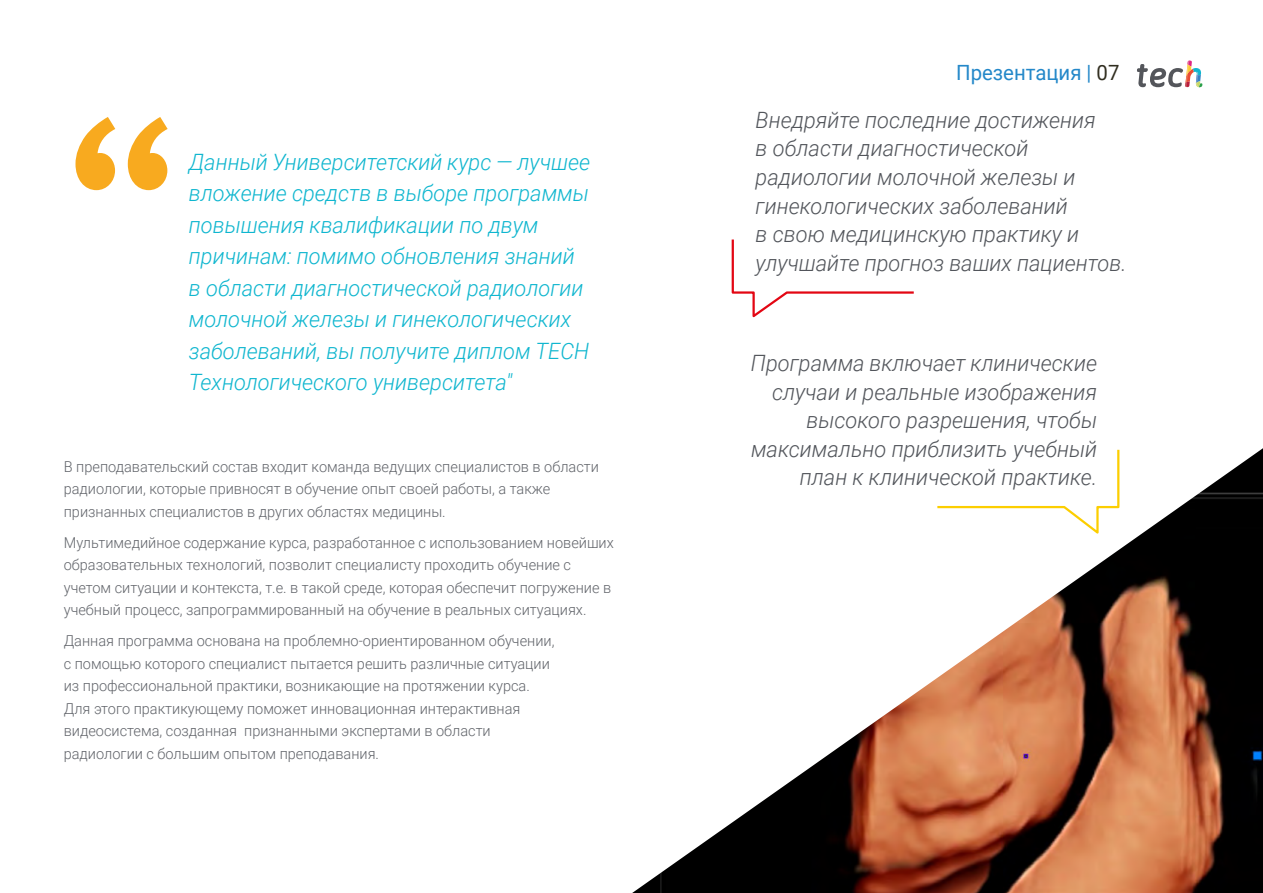
<style>
.page{position:relative;width:1263px;height:893px;background:#fff}
.page>*{position:absolute;margin:0;border:0;box-sizing:border-box;transform-origin:0 0}
.t1{font:italic 300 22.5px/28.5px "Roboto";color:#52555b;text-align:right}
.t2{font:italic 300 22.5px/31.5px "Roboto";color:#0fb6cf}
.t3{font:21px "Roboto";color:#2488c9}
.t4{font:300 15px/22.5px "Roboto";color:#61646a}
.s1{color:#312e20}
</style>
<div class="page">
<img style="left:632px;top:448px;width:631px;height:445px">
<svg style="left:75px;top:117px;width:93px;height:73px"></svg>
<svg style="left:935px;top:448px;width:185px;height:89px"></svg>
<svg style="left:1137px;top:61px;width:65px;height:27px"></svg>
<svg style="left:731px;top:239px;width:183px;height:79px"></svg>
<p class="t2" style="left:189px;top:145px;width:403px">Данный Университетский курс — лучшее вложение средств в выборе программы повышения квалификации по двум причинам: помимо обновления знаний в области диагностической радиологии молочной железы и гинекологических заболеваний, вы получите диплом TECH Технологического университета"</p>
<p class="t4" style="left:64px;top:454px;width:537px">В преподавательский состав входит команда ведущих специалистов в области радиологии, которые привносят в обучение опыт своей работы, а также признанных специалистов в других областях медицины.</p>
<p class="t4" style="left:64px;top:530px;width:552px">Мультимедийное содержание курса, разработанное с использованием новейших образовательных технологий, позволит специалисту проходить обучение с учетом ситуации и контекста, т.е. в такой среде, которая обеспечит погружение в учебный процесс, запрограммированный на обучение в реальных ситуациях.</p>
<p class="t4" style="left:64px;top:629px;width:492px">Данная программа основана на проблемно-ориентированном обучении, с помощью которого специалист пытается решить различные ситуации из профессиональной практики, возникающие на протяжении курса.<br>Для этого практикующему поможет инновационная интерактивная видеосистема, созданная признанными экспертами в области радиологии с большим опытом преподавания.</p>
<h2 class="t3" style="left:956px;top:57px;width:165px">Презентация | <span class="s1">07</span></h2>
<h1 class="t1" style="left:756px;top:105px;width:372px;text-align:left">Внедряйте последние достижения<br>в области диагностической радиологии молочной железы и гинекологических заболеваний<br>в свою медицинскую практику и улучшайте прогноз ваших пациентов.</h1>
<h1 class="t1" style="left:751px;top:348px;width:348px">Программа включает клинические случаи и реальные изображения высокого разрешения, чтобы максимально приблизить учебный план к клинической практике.</h1>
</div>
